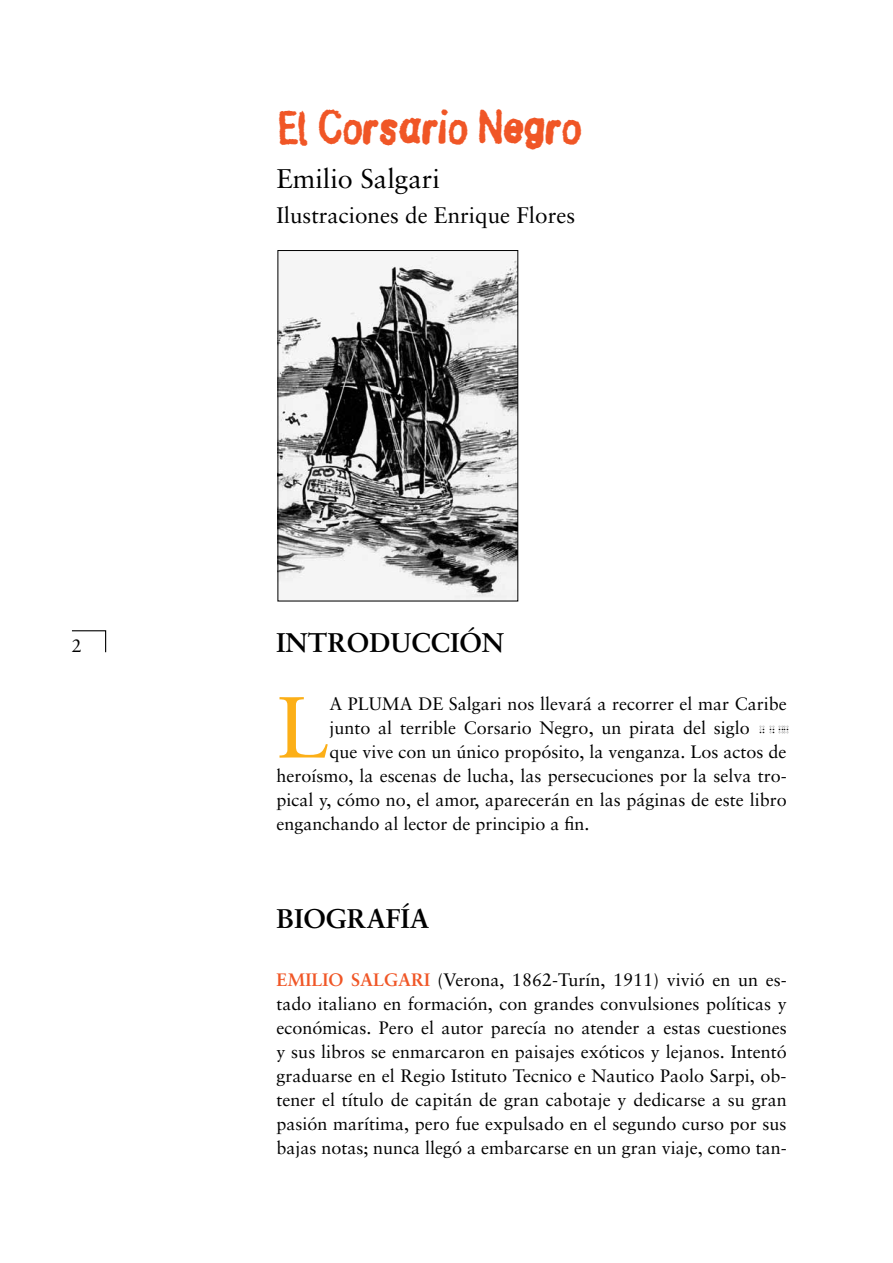
<style>
.page{position:relative;width:893px;height:1263px;background:#fff}
.page>*{position:absolute;margin:0;border:0;box-sizing:border-box;transform-origin:0 0}
.t1{font:86.7px "Sabon";color:#fcaf17}
.t2{font:45px "Stamp Gothic";letter-spacing:-.095em;color:#f05626}
.t3{font:700 27px "Sabon";color:#000}
.t4{font:27px "Sabon";color:#000}
.t5{font:22.5px "Sabon";color:#000}
.t6{font:18px/24px "Sabon";color:#000;text-align:justify}
.s1{font-size:12.6px}
.s2{font-weight:700;color:#f05626}
</style>
<div class="page">
<img style="left:280px;top:255px;width:236px;height:344px">
<div style="left:278px;top:250px;width:240px;height:351px;border:1px solid #000"></div>
<svg style="left:72px;top:630px;width:35px;height:23px"></svg>
<p class="t6" style="left:72px;top:634px;width:12px">2</p>
<h2 class="t2" style="left:276px;top:98px;width:309px">El Corsario Negro</h2>
<h3 class="t4" style="left:276px;top:162px;width:165px">Emilio Salgari</h3>
<p class="t5" style="left:276px;top:202px;width:300px">Ilustraciones de Enrique Flores</p>
<h3 class="t3" style="left:276px;top:625px;width:229px">INTRODUCCIÓN</h3>
<h1 class="t1" style="left:276px;top:676px;width:55px">L</h1>
<p class="t6" style="left:329px;top:691px;width:459px">a pluma de Salgari nos llevará a recorrer el mar Caribe</p>
<p class="t6" style="left:329px;top:715px;width:462px">junto al terrible Corsario Negro, un pirata del siglo <span class="s1">xvii</span></p>
<p class="t6" style="left:329px;top:739px;width:459px">que vive con un único propósito, la venganza. Los actos de</p>
<p class="t6" style="left:276px;top:763px;width:512px">heroísmo, la escenas de lucha, las persecuciones por la selva tro-</p>
<p class="t6" style="left:276px;top:787px;width:512px">pical y, cómo no, el amor, aparecerán en las páginas de este libro</p>
<p class="t6" style="left:276px;top:811px;width:315px">enganchando al lector de principio a fin.</p>
<h3 class="t3" style="left:276px;top:901px;width:155px">BIOGRAFÍA</h3>
<p class="t6" style="left:276px;top:967px;width:512px"><span class="s2">EMILIO SALGARI</span> (Verona, 1862-Turín, 1911) vivió en un es&shy;tado italiano en formación, con grandes convulsiones políticas y económicas. Pero el autor parecía no atender a estas cuestiones y sus libros se enmarcaron en paisajes exóticos y lejanos. Intentó graduarse en el Regio Istituto Tecnico e Nautico Paolo Sarpi, ob&shy;tener el título de capitán de gran cabotaje y dedicarse a su gran pasión marítima, pero fue expulsado en el segundo curso por sus bajas notas; nunca llegó a embarcarse en un gran viaje, como tan-</p>
</div>
